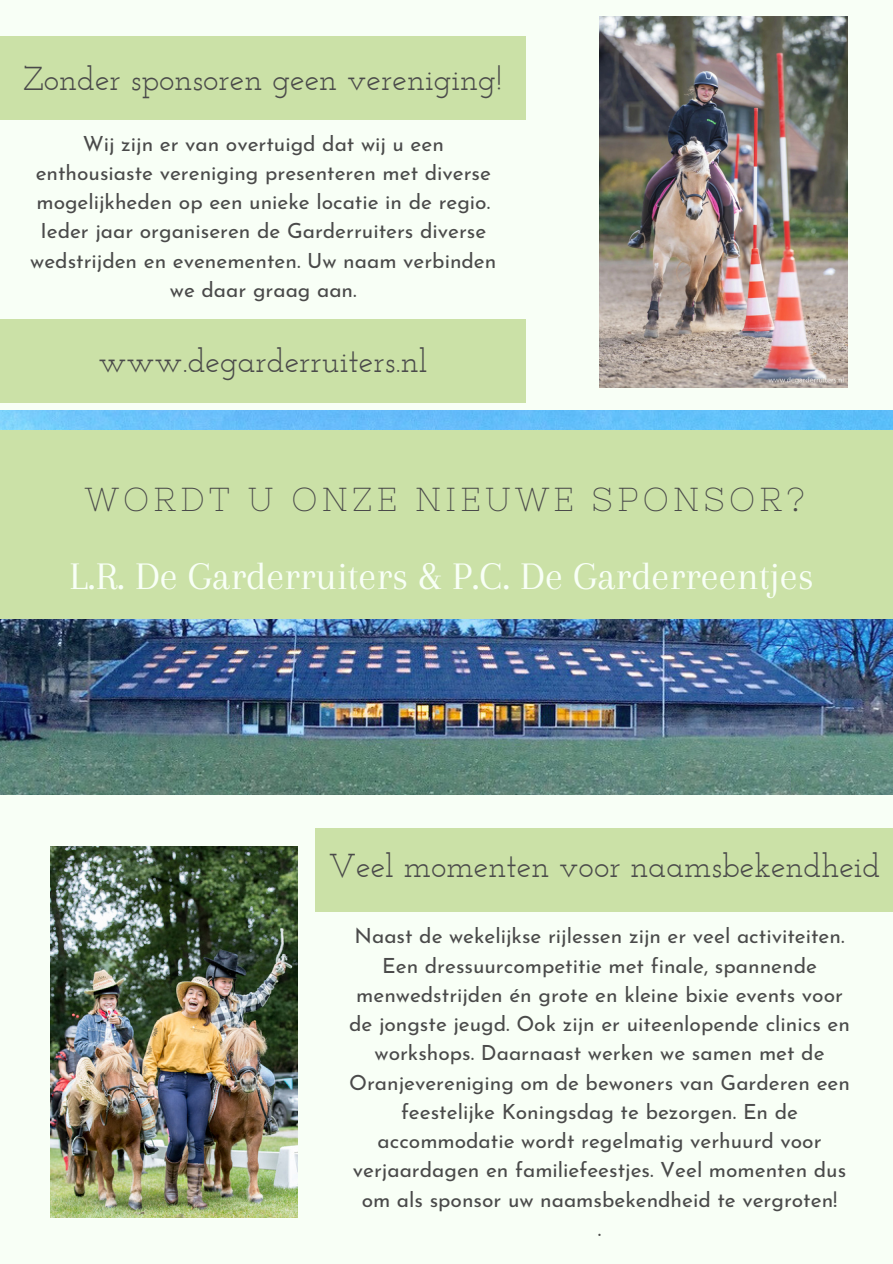
<style>
.page{position:relative;width:893px;height:1264px;background:#fff}
.page>*{position:absolute;margin:0;border:0;box-sizing:border-box;transform-origin:0 0}
.t1{font:40.5px "Arapey";color:#f8fff6}
.t2{font:33.15px "Nixie One";letter-spacing:.13em;color:#4a4a4a}
.t3{font:33px "Josefin Slab";color:#4a4a4a}
.t4{font:20.85px/29.2px "Josefin Sans";color:#4a4a4a;text-align:center}
</style>
<div class="page">
<div style="left:0;top:0;width:892px;height:1263px;background:#f8fff6"></div>
<img style="left:0;top:410px;width:892px;height:384px">
<div style="left:0;top:431px;width:892px;height:187px;background:#cbe1a7"></div>
<div style="left:0;top:36px;width:525px;height:83px;background:#cbe1a7"></div>
<img style="left:599px;top:16px;width:248px;height:371px">
<div style="left:315px;top:828px;width:577px;height:83px;background:#cbe1a7"></div>
<img style="left:50px;top:846px;width:248px;height:371px">
<div style="left:0;top:319px;width:525px;height:83px;background:#cbe1a7"></div>
<p class="t3" style="left:23px;top:65px;width:481px">Zonder sponsoren geen vereniging!</p>
<p class="t4" style="left:36px;top:131px;width:457px">Wij zijn er van overtuigd dat wij u een enthousiaste vereniging presenteren met diverse mogelijkheden op een unieke locatie in de regio.</p>
<p class="t4" style="left:30px;top:219px;width:467px">Ieder jaar organiseren de Garderruiters diverse wedstrijden en evenementen. Uw naam verbinden we daar graag aan.</p>
<p class="t3" style="left:98px;top:347px;width:330px">www.degarderruiters.nl</p>
<p class="t2" style="left:85px;top:480px;width:721px">WORDT U ONZE NIEUWE SPONSOR?</p>
<p class="t1" style="left:70px;top:554px;width:745px">L.R. De Garderruiters &amp; P.C. De Garderreentjes</p>
<p class="t3" style="left:329px;top:852px;width:553px">Veel momenten voor naamsbekendheid</p>
<p class="t4" style="left:349px;top:923px;width:502px">Naast de wekelijkse rijlessen zijn er veel activiteiten.<br>Een dressuurcompetitie met finale, spannende menwedstrijden én grote en kleine bixie events voor de jongste jeugd. Ook zijn er uiteenlopende clinics en workshops. Daarnaast werken we samen met de Oranjevereniging om de bewoners van Garderen een feestelijke Koningsdag te bezorgen. En de accommodatie wordt regelmatig verhuurd voor verjaardagen en familiefeestjes. Veel momenten dus om als sponsor uw naamsbekendheid te vergroten!</p>
<p class="t4" style="left:597px;top:1215px;width:5px">.</p>
</div>
